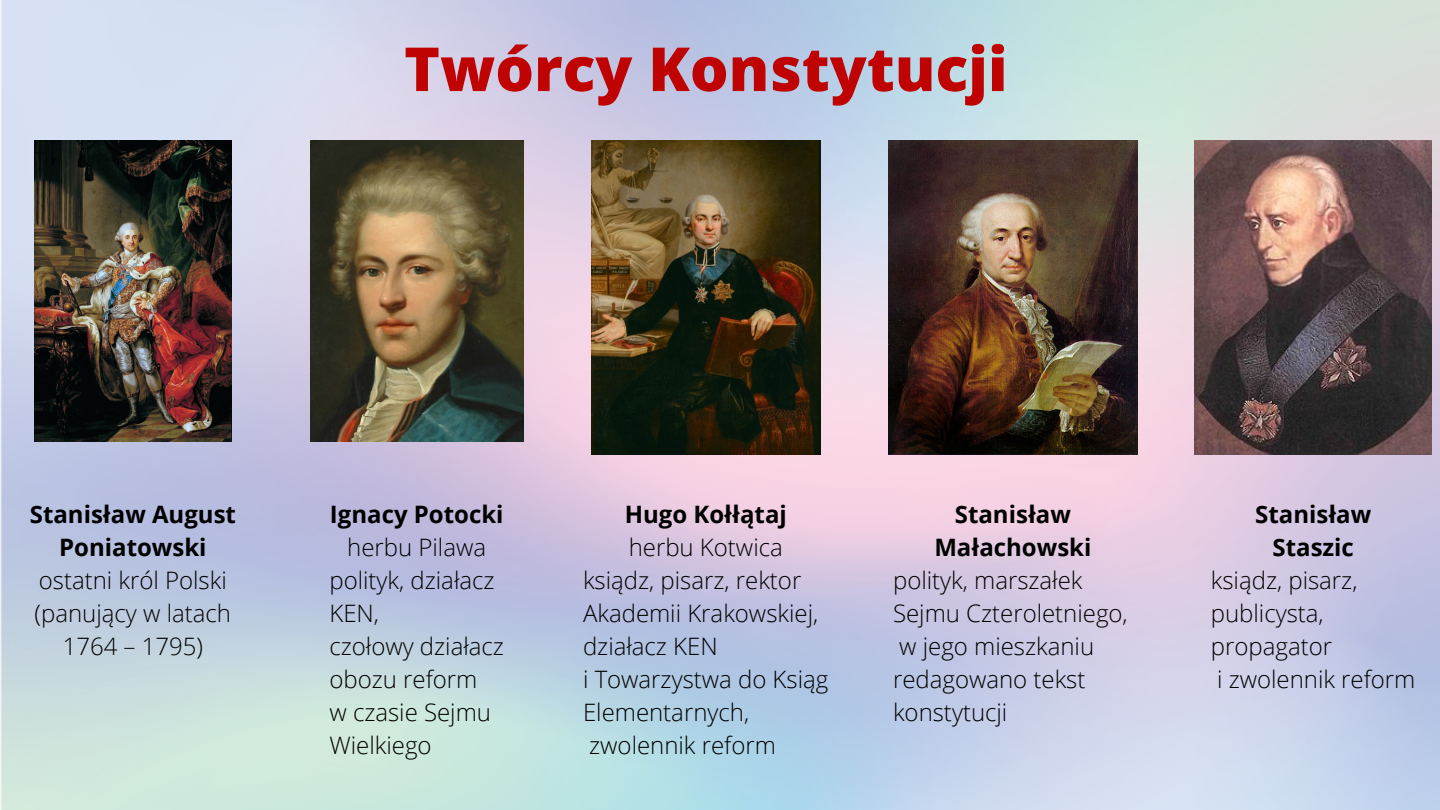
<style>
.page{position:relative;width:1440px;height:810px;background:#fff}
.page>*{position:absolute;margin:0;border:0;box-sizing:border-box;transform-origin:0 0}
.t1{font:800 60.8px "Open Sans";color:#bf0302}
.t2{font:300 24px/33px "Open Sans";color:#000}
.t3{font:700 24px/33px "Open Sans";color:#000;text-align:center}
</style>
<div class="page">
<img style="left:0;top:0;width:1440px;height:810px">
<img style="left:35px;top:141px;width:196px;height:300px">
<img style="left:310px;top:141px;width:214px;height:300px">
<img style="left:591px;top:141px;width:229px;height:313px">
<img style="left:888px;top:141px;width:250px;height:313px">
<img style="left:1195px;top:141px;width:237px;height:313px">
<h1 class="t1" style="left:404px;top:26px;width:605px">Twórcy Konstytucji</h1>
<p class="t3" style="left:30px;top:497px;width:208px">Stanisław August<br>Poniatowski</p>
<p class="t2" style="left:35px;top:563px;width:198px;text-align:center">ostatni król Polski (panujący w latach<br>1764 – 1795)</p>
<p class="t3" style="left:330px;top:497px;width:175px">Ignacy Potocki</p>
<p class="t2" style="left:329px;top:530px;width:176px;text-indent:18px">herbu Pilawa polityk, działacz<br>KEN,<br>czołowy działacz obozu reform<br>w czasie Sejmu<br>Wielkiego</p>
<p class="t3" style="left:625px;top:497px;width:164px">Hugo Kołłątaj</p>
<p class="t2" style="left:583px;top:530px;width:247px;text-indent:46px">herbu Kotwica ksiądz, pisarz, rektor<br>Akademii Krakowskiej, działacz KEN<br>i Towarzystwa do Ksiąg<br>Elementarnych, zwolennik reform</p>
<p class="t3" style="left:934px;top:497px;width:159px">Stanisław<br>Małachowski</p>
<p class="t2" style="left:893px;top:563px;width:236px">polityk, marszałek<br>Sejmu Czteroletniego, w jego mieszkaniu redagowano tekst konstytucji</p>
<p class="t3" style="left:1255px;top:497px;width:118px">Stanisław<br>Staszic</p>
<p class="t2" style="left:1211px;top:563px;width:206px">ksiądz, pisarz, publicysta, propagator<br>i zwolennik reform</p>
</div>
